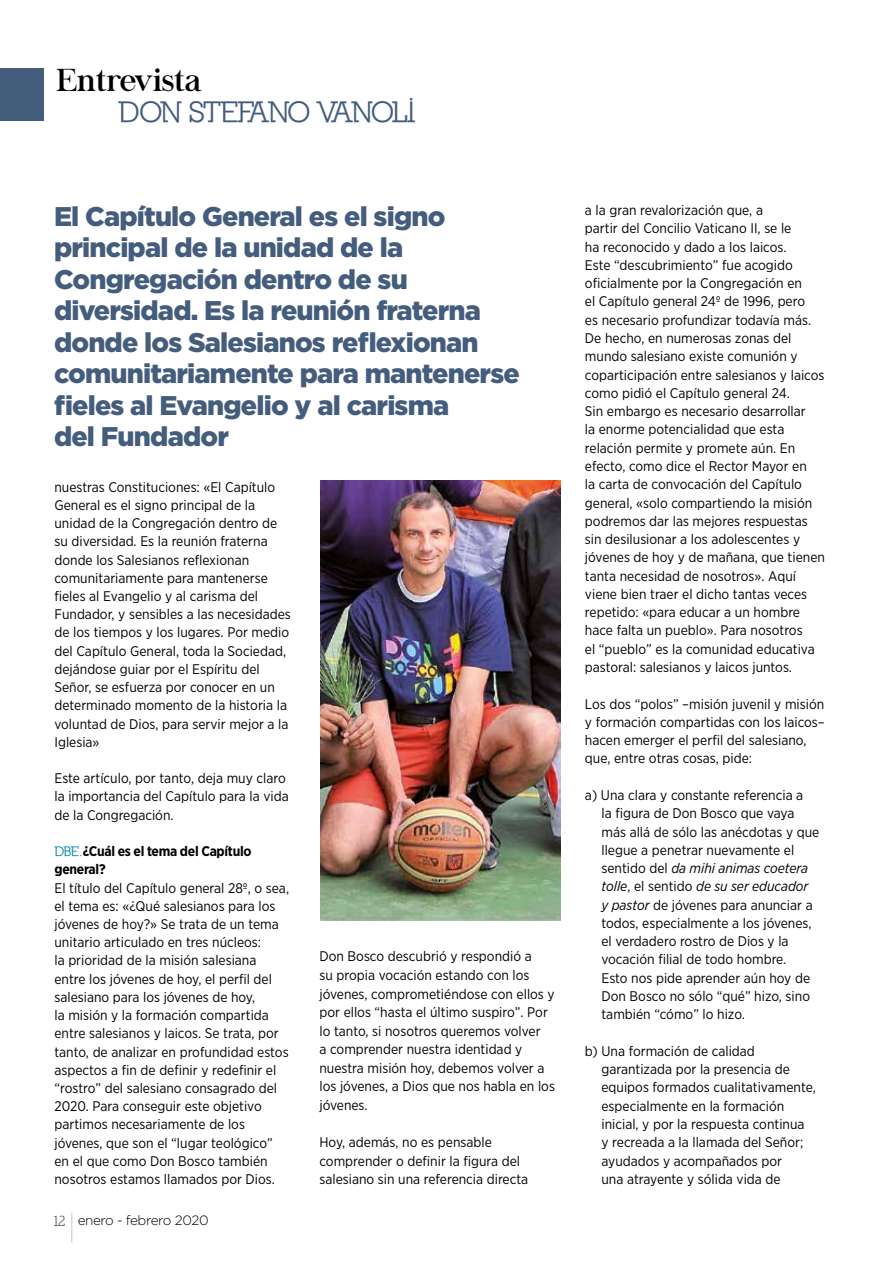
<style>
.page{position:relative;width:893px;height:1263px;background:#fff}
.page>*{position:absolute;margin:0;border:0;box-sizing:border-box;transform-origin:0 0}
.t1{font:31.5px "Chapaza";color:#000}
.t2{font:700 30px "Nilland";letter-spacing:-.045em;color:#445d7d}
.t3{font:900 27px/31.5px "Gotham";letter-spacing:-.03em;color:#445d7d}
.t4{font:13.95px/18.3px "Gotham Narrow";color:#000}
.t5{font:700 13.95px/18.1px "Gotham Narrow";letter-spacing:-.02em;color:#000}
.t6{font:300 13.5px "Gotham";letter-spacing:-.03em;color:#000}
.s1{font-family:"Nilland";color:#0087b1}
.s2{font-family:"Nilland";font-weight:400;font-size:15px;color:#34454d}
.s3{font-style:italic}
</style>
<div class="page">
<svg style="left:71px;top:1213px;width:1px;height:29px"></svg>
<div style="left:0;top:68px;width:43px;height:53px;background:#445d7d"></div>
<img style="left:321px;top:480px;width:240px;height:441px">
<h1 class="t1" style="left:57px;top:61px;width:147px">Entrevista</h1>
<h2 class="t2" style="left:118px;top:94px;width:299px">DON STEFANO VANOLI</h2>
<h3 class="t3" style="left:54px;top:200px;width:467px">El Capítulo General es el signo principal de la unidad de la<br>Congregación dentro de su diversidad. Es la reunión fraterna donde los Salesianos reflexionan comunitariamente para mantenerse fieles al Evangelio y al carisma<br>del Fundador</h3>
<p class="t4" style="left:54px;top:477px;width:238px">nuestras Constituciones: «El Capítulo General es el signo principal de la unidad de la Congregación dentro de su diversidad. Es la reunión fraterna donde los Salesianos reflexionan comunitariamente para mantenerse fieles al Evangelio y al carisma del Fundador, y sensibles a las necesidades de los tiempos y los lugares. Por medio del Capítulo General, toda la Sociedad, dejándose guiar por el Espíritu del Señor, se esfuerza por conocer en un determinado momento de la historia la voluntad de Dios, para servir mejor a la Iglesia»</p>
<p class="t4" style="left:54px;top:769px;width:236px">Este artículo, por tanto, deja muy claro la importancia del Capítulo para la vida de la Congregación.</p>
<p class="t5" style="left:54px;top:842px;width:199px"><span class="s1">DBE.</span>¿Cuál es el tema del Capítulo general?</p>
<p class="t4" style="left:54px;top:878px;width:236px">El título del Capítulo general 28º, o sea, el tema es: «¿Qué salesianos para los jóvenes de hoy?» Se trata de un tema unitario articulado en tres núcleos:<br>la prioridad de la misión salesiana entre los jóvenes de hoy, el perfil del salesiano para los jóvenes de hoy,<br>la misión y la formación compartida entre salesianos y laicos. Se trata, por tanto, de analizar en profundidad estos aspectos a fin de definir y redefinir el “rostro” del salesiano consagrado del 2020. Para conseguir este objetivo partimos necesariamente de los jóvenes, que son el “lugar teológico” en el que como Don Bosco también nosotros estamos llamados por Dios.</p>
<p class="t6" style="left:52px;top:1212px;width:158px"><span class="s2">12</span> enero - febrero 2020</p>
<p class="t4" style="left:319px;top:947px;width:237px">Don Bosco descubrió y respondió a<br>su propia vocación estando con los jóvenes, comprometiéndose con ellos y por ellos “hasta el último suspiro”. Por lo tanto, si nosotros queremos volver<br>a comprender nuestra identidad y nuestra misión hoy, debemos volver a los jóvenes, a Dios que nos habla en los jóvenes.</p>
<p class="t4" style="left:319px;top:1132px;width:210px">Hoy, además, no es pensable comprender o definir la figura del salesiano sin una referencia directa</p>
<p class="t4" style="left:585px;top:201px;width:241px">a la gran revalorización que, a<br>partir del Concilio Vaticano II, se le<br>ha reconocido y dado a los laicos.<br>Este “descubrimiento” fue acogido oficialmente por la Congregación en<br>el Capítulo general 24º de 1996, pero<br>es necesario profundizar todavía más.<br>De hecho, en numerosas zonas del mundo salesiano existe comunión y coparticipación entre salesianos y laicos como pidió el Capítulo general 24.<br>Sin embargo es necesario desarrollar<br>la enorme potencialidad que esta relación permite y promete aún. En efecto, como dice el Rector Mayor en<br>la carta de convocación del Capítulo general, «solo compartiendo la misión podremos dar las mejores respuestas sin desilusionar a los adolescentes y jóvenes de hoy y de mañana, que tienen tanta necesidad de nosotros». Aquí viene bien traer el dicho tantas veces repetido: «para educar a un hombre hace falta un pueblo». Para nosotros<br>el “pueblo” es la comunidad educativa pastoral: salesianos y laicos juntos.</p>
<p class="t4" style="left:585px;top:694px;width:241px">Los dos “polos” –misión juvenil y misión y formación compartidas con los laicos– hacen emerger el perfil del salesiano, que, entre otras cosas, pide:</p>
<p class="t4" style="left:601px;top:786px;width:219px;text-indent:-17px">a) Una clara y constante referencia a<br>la figura de Don Bosco que vaya más allá de sólo las anécdotas y que llegue a penetrar nuevamente el sentido del <span class="s3">da mihi animas coetera tolle</span>, el sentido <span class="s3">de su ser educador<br>y pastor</span> de jóvenes para anunciar a todos, especialmente a los jóvenes, el verdadero rostro de Dios y la vocación filial de todo hombre.<br>Esto nos pide aprender aún hoy de<br>Don Bosco no sólo “qué” hizo, sino también “cómo” lo hizo.</p>
<p class="t4" style="left:601px;top:1041px;width:216px;text-indent:-17px">b) Una formación de calidad garantizada por la presencia de equipos formados cualitativamente, especialmente en la formación inicial, y por la respuesta continua<br>y recreada a la llamada del Señor; ayudados y acompañados por<br>una atrayente y sólida vida de</p>
</div>
